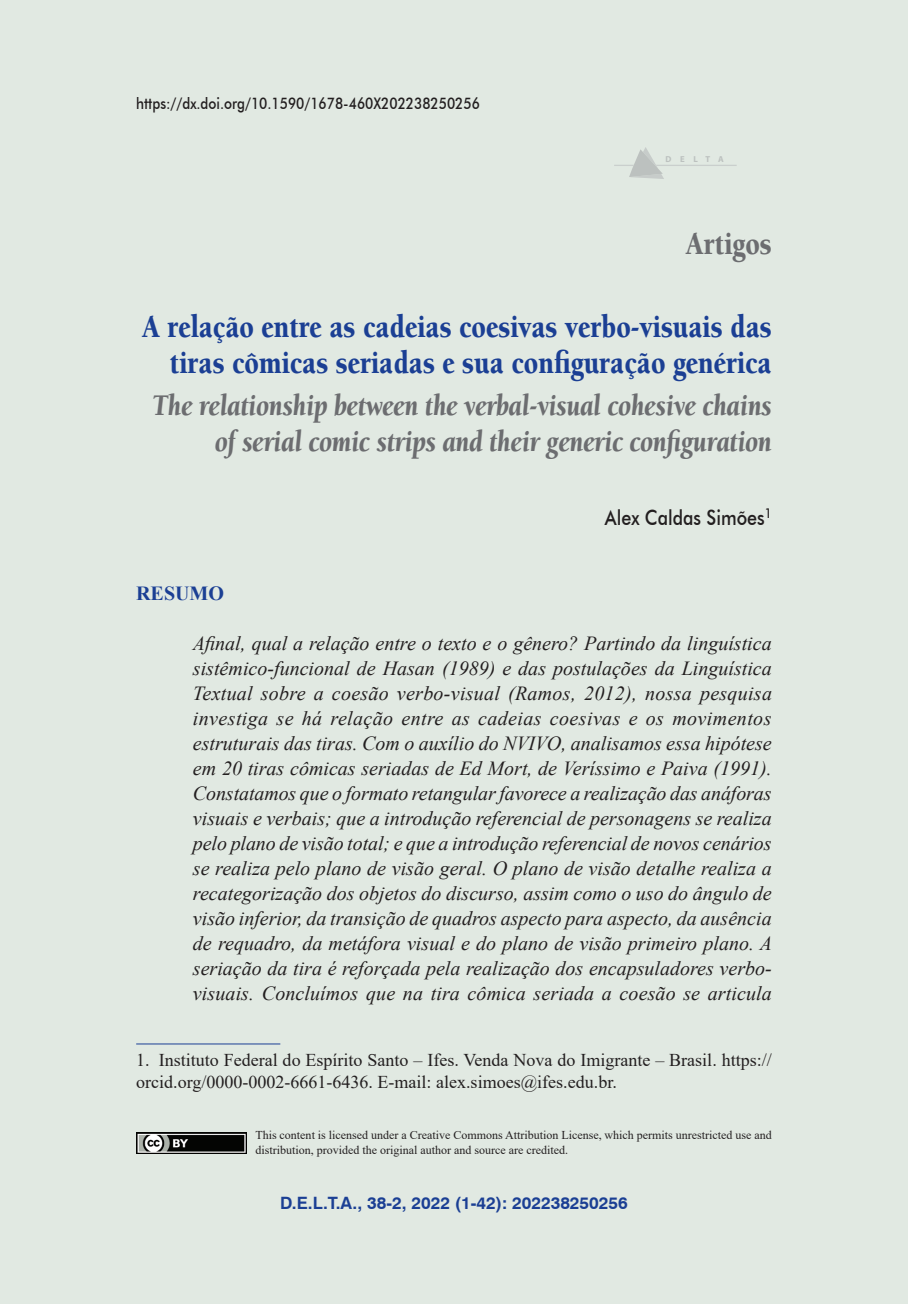
<style>
.page{position:relative;width:908px;height:1304px;background:#fff}
.page>*{position:absolute;margin:0;border:0;box-sizing:border-box;transform-origin:0 0}
.t1{font:900 33px/36px "Berkeley";color:#1b3f94;text-align:right;scale:.82 1}
.t2{font:900 33px "Berkeley";color:#6c6d70;scale:.82 1}
.t3{font:italic 900 30.8px/36px "Berkeley";color:#6c6d70;text-align:right;scale:.82 1}
.t4{font:500 21px "Futura BT";color:#231f20;scale:.85 1}
.t5{font:italic 20px/25px "Times New Roman";letter-spacing:.005em;color:#231f20;text-align:justify}
.t6{font:700 20px "Times New Roman";color:#1b3f94}
.t7{font:18px/22px "Times New Roman";color:#231f20}
.t8{font:700 17px "Swiss 721 BT";color:#1b3f94}
.t9{font:500 16px "Futura BT";color:#231f20;scale:.85 1}
.t10{font:12px/15px "Times New Roman";color:#231f20}
.t11{font:700 8.6px "Myriad Pro";letter-spacing:.965em;color:#bcc1bf}
</style>
<div class="page">
<div style="left:0;top:0;width:907px;height:1304px;background:#e1e9e2"></div>
<img style="left:136px;top:1133px;width:110px;height:20px">
<svg style="left:614px;top:147px;width:122px;height:32px"></svg>
<div style="left:665px;top:157px;width:32px;height:5px;background:#e1e9e2"></div>
<div style="left:705px;top:157px;width:18px;height:5px;background:#e1e9e2"></div>
<hr style="left:136px;top:1043px;width:144px;height:1px;background:#1b3f94">
<p class="t9" style="left:136px;top:93px;width:406px">https://dx.doi.org/10.1590/1678-460X202238250256</p>
<p class="t11" style="left:665px;top:154px;width:60px">DELTA</p>
<h1 class="t2" style="left:686px;top:226px;width:106px">Artigos</h1>
<h1 class="t1" style="left:142px;top:309px;width:768px">A relação entre as cadeias coesivas verbo-visuais das tiras cômicas seriadas e sua configuração genérica</h1>
<h2 class="t3" style="left:153px;top:388px;width:756px">The relationship between the verbal-visual cohesive chains of serial comic strips and their generic configuration</h2>
<p class="t4" style="left:604px;top:505px;width:198px">Alex Caldas Simões<sup>1</sup></p>
<p class="t6" style="left:136px;top:579px;width:89px">RESUMO</p>
<p class="t5" style="left:193px;top:631px;width:580px">Afinal, qual a relação entre o texto e o gênero? Partindo da linguística sistêmico-funcional de Hasan (1989) e das postulações da Linguística Textual sobre a coesão verbo-visual (Ramos, 2012), nossa pesquisa investiga se há relação entre as cadeias coesivas e os movimentos estruturais das tiras. Com o auxílio do NVIVO, analisamos essa hipótese em 20 tiras cômicas seriadas de Ed Mort, de Veríssimo e Paiva (1991).<br>Constatamos que o formato retangular favorece a realização das anáforas visuais e verbais; que a introdução referencial de personagens se realiza pelo plano de visão total; e que a introdução referencial de novos cenários se realiza pelo plano de visão geral. O plano de visão detalhe realiza a recategorização dos objetos do discurso, assim como o uso do ângulo de visão inferior, da transição de quadros aspecto para aspecto, da ausência de requadro, da metáfora visual e do plano de visão primeiro plano. A seriação da tira é reforçada pela realização dos encapsuladores verbo&shy;visuais. Concluímos que na tira cômica seriada a coesão se articula</p>
<p class="t7" style="left:136px;top:1048px;width:637px">1. Instituto Federal do Espírito Santo – Ifes. Venda Nova do Imigrante – Brasil. https:// orcid.org/0000-0002-6661-6436. E-mail: alex.simoes@ifes.edu.br.</p>
<p class="t10" style="left:255px;top:1127px;width:517px">This content is licensed under a Creative Commons Attribution License, which permits unrestricted use and distribution, provided the original author and source are credited.</p>
<p class="t8" style="left:280px;top:1191px;width:349px">D.E.L.T.A., 38-2, 2022 (1-42): 202238250256</p>
</div>
